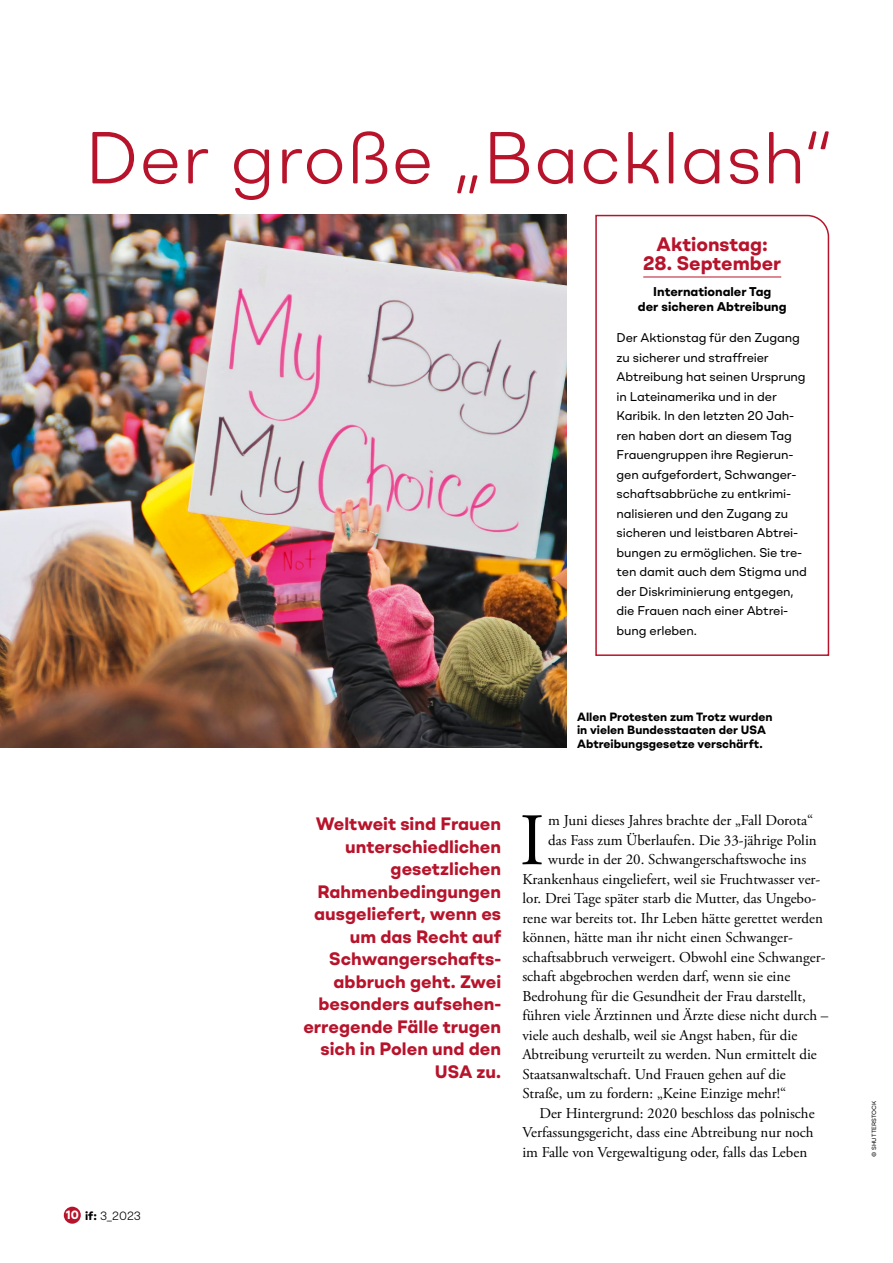
<style>
.page{position:relative;width:893px;height:1263px;background:#fff}
.page>*{position:absolute;margin:0;border:0;box-sizing:border-box;transform-origin:0 0}
.t1{font:73.8px "Adobe Garamond Pro";color:#000}
.t2{font:300 73.5px "BR Omny";letter-spacing:.01em;color:#b7142c}
.t3{font:700 19.5px "BR Omny";color:#b7142c}
.t4{font:700 18px/22.5px "BR Omny";color:#b7142c;text-align:right}
.t5{font:15px/19.5px "Adobe Garamond Pro";color:#000;text-align:justify}
.t6{font:12.75px/19.5px "BR Omny";letter-spacing:-.01em;color:#000}
.t7{font:700 12.75px/15.3px "BR Omny";color:#000;text-align:center}
.t8{font:700 12px/13.5px "BR Omny";color:#000}
.t9{font:300 12px "BR Omny";color:#000}
.Credit{font:6px "BR Omny";letter-spacing:.01em;color:#000}
.s1{font-weight:700;color:#fff}
.s2{font-weight:700}
</style>
<div class="page">
<div style="left:64px;top:1207px;width:17px;height:17px;background:#b7142c;border-radius:50%"></div>
<svg style="left:595px;top:214px;width:235px;height:442px"></svg>
<hr style="left:643px;top:277px;width:138px;height:1px;background:#b7142c">
<img style="left:0;top:214px;width:566px;height:534px">
<p class="t2" style="left:85px;top:111px;width:749px">Der große „Backlash“</p>
<p class="t3" style="left:656px;top:231px;width:113px">Aktionstag:</p>
<p class="t3" style="left:643px;top:251px;width:139px">28. September</p>
<p class="t7" style="left:638px;top:283px;width:150px">Internationaler Tag<br>der sicheren Abtreibung</p>
<p class="t6" style="left:617px;top:328px;width:192px">Der Aktionstag für den Zugang zu sicherer und straffreier<br>Abtreibung hat seinen Ursprung in Lateinamerika und in der<br>Karibik. In den letzten 20 Jah&shy;ren haben dort an diesem Tag<br>Frauengruppen ihre Regierun&shy;gen aufgefordert, Schwanger&shy;schaftsabbrüche zu entkrimi&shy;nalisieren und den Zugang zu sicheren und leistbaren Abtrei&shy;bungen zu ermöglichen. Sie tre&shy;ten damit auch dem Stigma und der Diskriminierung entgegen, die Frauen nach einer Abtrei&shy;bung erleben.</p>
<p class="t8" style="left:577px;top:709px;width:197px">Allen Protesten zum Trotz wurden in vielen Bundesstaaten der USA<br>Abtreibungsgesetze verschärft.</p>
<p class="t9" style="left:66px;top:1208px;width:77px"><span class="s1">10</span> <span class="s2">if:</span> 3_2023</p>
<p class="t4" style="left:303px;top:812px;width:199px">Weltweit sind Frauen unterschiedlichen gesetzlichen<br>Rahmenbedingungen ausgeliefert, wenn es um das Recht auf<br>Schwangerschafts&shy;abbruch geht. Zwei besonders aufsehen&shy;erregende Fälle trugen sich in Polen und den<br>USA zu.</p>
<p class="t1" style="left:520px;top:796px;width:26px">I</p>
<p class="t5" style="left:548px;top:811px;width:266px">m Juni dieses Jahres brachte der „Fall Dorota“</p>
<p class="t5" style="left:548px;top:831px;width:270px">das Fass zum Überlaufen. Die 33-jährige Polin</p>
<p class="t5" style="left:548px;top:850px;width:260px">wurde in der 20. Schwangerschaftswoche ins</p>
<p class="t5" style="left:522px;top:870px;width:299px">Krankenhaus eingeliefert, weil sie Fruchtwasser ver-</p>
<p class="t5" style="left:522px;top:889px;width:295px">lor. Drei Tage später starb die Mutter, das Ungebo-</p>
<p class="t5" style="left:522px;top:909px;width:302px">rene war bereits tot. Ihr Leben hätte gerettet werden</p>
<p class="t5" style="left:522px;top:928px;width:272px">können, hätte man ihr nicht einen Schwanger-</p>
<p class="t5" style="left:522px;top:948px;width:305px">schaftsabbruch verweigert. Obwohl eine Schwanger-</p>
<p class="t5" style="left:522px;top:967px;width:269px">schaft abgebrochen werden darf, wenn sie eine</p>
<p class="t5" style="left:522px;top:987px;width:285px">Bedrohung für die Gesundheit der Frau darstellt,</p>
<p class="t5" style="left:522px;top:1006px;width:307px">führen viele Ärztinnen und Ärzte diese nicht durch –</p>
<p class="t5" style="left:522px;top:1026px;width:276px">viele auch deshalb, weil sie Angst haben, für die</p>
<p class="t5" style="left:522px;top:1045px;width:296px">Abtreibung verurteilt zu werden. Nun ermittelt die</p>
<p class="t5" style="left:522px;top:1065px;width:265px">Staatsanwaltschaft. Und Frauen gehen auf die</p>
<p class="t5" style="left:522px;top:1084px;width:265px">Straße, um zu fordern: „Keine Einzige mehr!“</p>
<p class="t5" style="left:522px;top:1104px;width:294px;text-indent:17px">Der Hintergrund: 2020 beschloss das polnische Verfassungsgericht, dass eine Abtreibung nur noch im Falle von Vergewaltigung oder, falls das Leben</p>
<p class="Credit" style="left:870px;top:1157px;width:58px;rotate:-90deg">© SHUTTERSTOCK</p>
</div>
